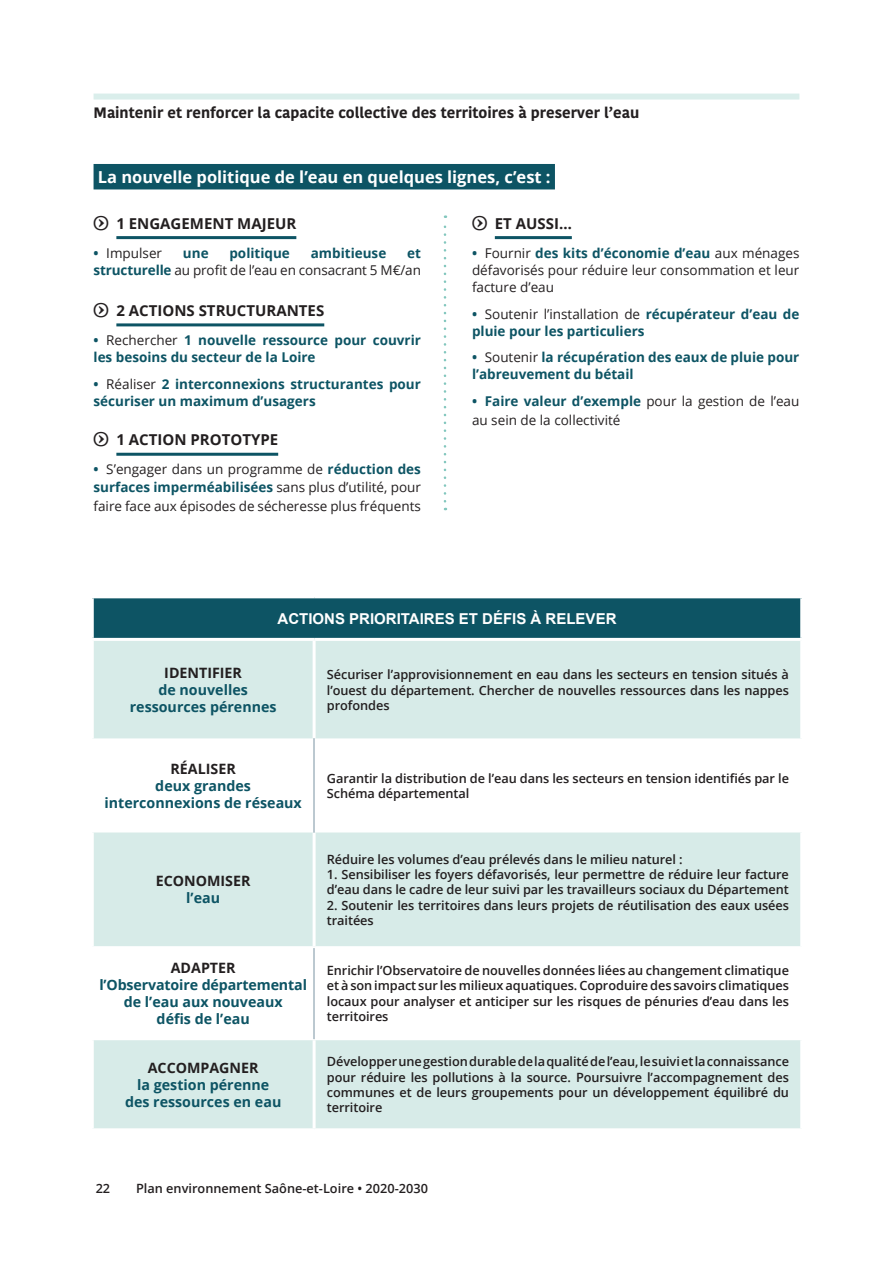
<style>
.page{position:relative;width:893px;height:1263px;background:#fff}
.page>*{position:absolute;margin:0;border:0;box-sizing:border-box;transform-origin:0 0}
.t1{font:700 16.5px "Open Sans";color:#fff}
.t2{font:700 15px "Kohinoor Bangla";color:#231f20}
.t3{font:700 15px "Open Sans";color:#231f20}
.t4{font:700 15px "Arial";color:#fff}
.t5{font:700 14.25px/17.1px "Open Sans";color:#0d5464;text-align:center}
.t6{font:700 14.25px "Open Sans";color:#231f20}
.t7{font:13.5px/17.2px "Open Sans";color:#231f20}
.t8{font:700 13.5px/17.2px "Open Sans";color:#0d5464}
.t9{font:600 12.75px/15.3px "Open Sans";letter-spacing:-.005em;color:#231f20;text-align:justify}
.s1{font-family:"Bienvenue Picto";font-weight:400;font-size:16.5px}
.s2{font-weight:700;color:#0d5464}
.s3{font-weight:400;color:#231f20}
</style>
<div class="page">
<hr style="left:116px;top:236px;width:180px;height:3px;background:#0d5464">
<hr style="left:116px;top:323px;width:208px;height:3px;background:#0d5464">
<hr style="left:116px;top:453px;width:162px;height:3px;background:#0d5464">
<hr style="left:495px;top:236px;width:77px;height:3px;background:#0d5464">
<svg style="left:444px;top:215px;width:2px;height:286px"></svg>
<div style="left:94px;top:164px;width:461px;height:25px;background:#0d5464"></div>
<div style="left:94px;top:94px;width:705px;height:6px;background:#daeeeb"></div>
<div style="left:92px;top:597px;width:710px;height:42px;background:#0d5464"></div>
<div style="left:94px;top:641px;width:706px;height:487px;background:#d7ebe8"></div>
<svg style="left:94px;top:741px;width:706px;height:296px"></svg>
<hr style="left:313px;top:641px;width:3px;height:97px;background:#fff">
<hr style="left:91px;top:738px;width:223px;height:3px;background:#fff">
<hr style="left:314px;top:738px;width:489px;height:3px;background:#fff">
<hr style="left:313px;top:741px;width:3px;height:88px;background:#fff">
<hr style="left:313px;top:949px;width:3px;height:88px;background:#fff">
<hr style="left:91px;top:829px;width:223px;height:3px;background:#fff">
<hr style="left:91px;top:946px;width:223px;height:3px;background:#fff">
<hr style="left:314px;top:829px;width:489px;height:3px;background:#fff">
<hr style="left:313px;top:832px;width:3px;height:114px;background:#fff">
<hr style="left:314px;top:946px;width:489px;height:3px;background:#fff">
<hr style="left:91px;top:1037px;width:223px;height:3px;background:#fff">
<hr style="left:91px;top:595px;width:223px;height:3px;background:#fff">
<hr style="left:91px;top:598px;width:3px;height:40px;background:#fff">
<hr style="left:314px;top:595px;width:489px;height:3px;background:#fff">
<hr style="left:800px;top:598px;width:3px;height:40px;background:#fff">
<hr style="left:91px;top:638px;width:223px;height:3px;background:#fff">
<hr style="left:314px;top:638px;width:489px;height:3px;background:#fff">
<hr style="left:314px;top:1037px;width:489px;height:3px;background:#fff">
<hr style="left:313px;top:1040px;width:3px;height:88px;background:#fff">
<hr style="left:313px;top:738px;width:2px;height:95px;background:#a6b7c1">
<hr style="left:313px;top:948px;width:2px;height:91px;background:#a6b7c1">
<p class="t2" style="left:94px;top:99px;width:547px">Maintenir et renforcer la capacite collective des territoires à preserver l’eau</p>
<p class="t1" style="left:98px;top:165px;width:454px">La nouvelle politique de l’eau en quelques lignes, c’est :</p>
<p class="t3" style="left:94px;top:213px;width:204px"><span class="s1">q</span> 1 ENGAGEMENT MAJEUR</p>
<p class="t7" style="left:94px;top:244px;width:70px"><span class="s2">•</span> Impulser</p>
<p class="t8" style="left:183px;top:244px;width:27px">une</p>
<p class="t8" style="left:229px;top:244px;width:62px">politique</p>
<p class="t8" style="left:311px;top:244px;width:77px">ambitieuse</p>
<p class="t7" style="left:94px;top:244px;width:329px;text-align:right"><span class="s2">et<br>structurelle</span> au profit de l’eau en consacrant 5 M€/an</p>
<p class="t3" style="left:94px;top:300px;width:232px"><span class="s1">q</span> 2 ACTIONS STRUCTURANTES</p>
<p class="t8" style="left:94px;top:331px;width:329px">• <span class="s3">Rechercher</span> 1 nouvelle ressource pour couvrir les besoins du secteur de la Loire</p>
<p class="t8" style="left:94px;top:375px;width:329px">• <span class="s3">Réaliser</span> 2 interconnexions structurantes pour sécuriser un maximum d’usagers</p>
<p class="t3" style="left:94px;top:429px;width:186px"><span class="s1">q</span> 1 ACTION PROTOTYPE</p>
<p class="t7" style="left:94px;top:461px;width:329px"><span class="s2">•</span> S’engager dans un programme de <span class="s2">réduction des surfaces imperméabilisées</span> sans plus d’utilité, pour</p>
<p class="t7" style="left:94px;top:497px;width:329px">faire face aux épisodes de sécheresse plus fréquents</p>
<p class="t3" style="left:472px;top:213px;width:101px"><span class="s1">q</span> ET AUSSI…</p>
<p class="t7" style="left:472px;top:244px;width:329px;text-align:justify"><span class="s2">•</span> Fournir <span class="s2">des kits d’économie d’eau</span> aux ménages défavorisés pour réduire leur consommation et leur facture d’eau</p>
<p class="t8" style="left:472px;top:305px;width:329px">• <span class="s3">Soutenir l’installation de</span> récupérateur d’eau de pluie pour les particuliers</p>
<p class="t8" style="left:472px;top:348px;width:329px">• <span class="s3">Soutenir</span> la récupération des eaux de pluie pour l’abreuvement du bétail</p>
<p class="t7" style="left:472px;top:390px;width:329px;line-height:19.8px"><span class="s2">• Faire valeur d’exemple</span> pour la gestion de l’eau au sein de la collectivité</p>
<p class="t4" style="left:278px;top:608px;width:340px">ACTIONS PRIORITAIRES ET DÉFIS À RELEVER</p>
<p class="t6" style="left:164px;top:663px;width:79px">IDENTIFIER</p>
<p class="t5" style="left:130px;top:681px;width:148px">de nouvelles ressources pérennes</p>
<p class="t9" style="left:327px;top:667px;width:464px">Sécuriser l’approvisionnement en eau dans les secteurs en tension situés à l’ouest du département. Chercher de nouvelles ressources dans les nappes profondes</p>
<p class="t6" style="left:171px;top:758px;width:67px">RÉALISER</p>
<p class="t5" style="left:104px;top:777px;width:199px">deux grandes interconnexions de réseaux</p>
<p class="t9" style="left:327px;top:770px;width:464px">Garantir la distribution de l’eau dans les secteurs en tension identifiés par le<br>Schéma départemental</p>
<p class="t6" style="left:156px;top:871px;width:96px">ECONOMISER</p>
<p class="t5" style="left:186px;top:889px;width:35px">l’eau</p>
<p class="t6" style="left:171px;top:958px;width:66px">ADAPTER</p>
<p class="t5" style="left:99px;top:976px;width:209px">l’Observatoire départemental de l’eau aux nouveaux<br>défis de l’eau</p>
<p class="t6" style="left:148px;top:1057px;width:112px">ACCOMPAGNER</p>
<p class="t5" style="left:125px;top:1076px;width:158px">la gestion pérenne des ressources en eau</p>
<p class="t9" style="left:327px;top:851px;width:357px">Réduire les volumes d’eau prélevés dans le milieu naturel :</p>
<p class="t9" style="left:327px;top:866px;width:464px">1. Sensibiliser les foyers défavorisés, leur permettre de réduire leur facture d’eau dans le cadre de leur suivi par les travailleurs sociaux du Département</p>
<p class="t9" style="left:327px;top:897px;width:464px">2. Soutenir les territoires dans leurs projets de réutilisation des eaux usées traitées</p>
<p class="t9" style="left:327px;top:962px;width:464px">Enrichir l’Observatoire de nouvelles données liées au changement climatique et à son impact sur les milieux aquatiques. Coproduire des savoirs climatiques locaux pour analyser et anticiper sur les risques de pénuries d’eau dans les territoires</p>
<p class="t9" style="left:327px;top:1054px;width:464px">Développer une gestion durable de la qualité de l’eau, le suivi et la connaissance pour réduire les pollutions à la source. Poursuivre l’accompagnement des communes et de leurs groupements pour un développement équilibré du territoire</p>
<p class="t9" style="left:96px;top:1181px;width:16px">22</p>
<p class="t9" style="left:136px;top:1181px;width:293px">Plan environnement Saône-et-Loire • 2020-2030</p>
</div>
